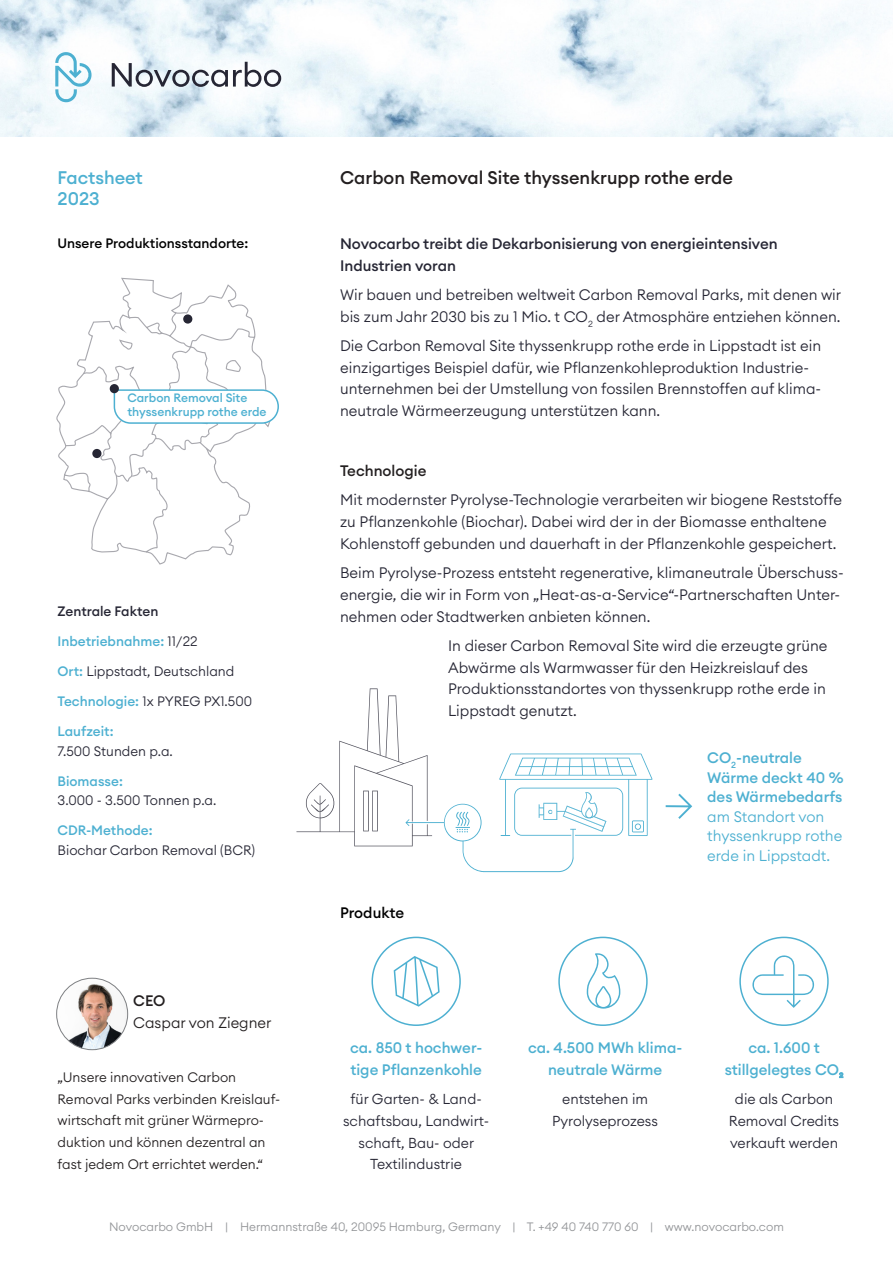
<style>
.page{position:relative;width:893px;height:1263px;background:#fff}
.page>*{position:absolute;margin:0;border:0;box-sizing:border-box;transform-origin:0 0}
.t1{font:500 18px "Euclid Circular A";color:#231f20}
.t2{font:500 18px "Euclid Circular A";color:#4db0d1}
.t3{font:300 15px/21.8px "Euclid Circular A";color:#262634}
.t4{font:500 15px/21.8px "Euclid Circular A";color:#4db0d1;text-align:center}
.t5{font:300 15px/19.5px "Euclid Circular A";color:#4db0d1}
.t6{font:500 15px "Euclid Circular A";color:#262634}
.t7{font:300 15px "Euclid Circular A";color:#231f20}
.t8{font:500 15px "Euclid Circular A";color:#231f20}
.t9{font:500 15px "Euclid Circular A";color:#000}
.t10{font:300 14.25px/21.8px "Euclid Circular A";color:#262634;text-align:center}
.t11{font:300 13.5px/21.8px "Euclid Circular A";color:#231f20}
.t12{font:300 13.5px "Euclid Circular A";color:#262634}
.t13{font:500 13.5px "Euclid Circular A";color:#4db0d1}
.t14{font:500 13.5px "Euclid Circular A";color:#000}
.t15{font:500 13.5px "Euclid Circular A";color:#262634}
.t16{font:300 12px "Euclid Circular A";color:#939598}
.t17{font:500 12px "Euclid Circular A";color:#4db0d1}
.s1{font-weight:300;color:#262634}
.s2{font-weight:500;color:#4db0d1}
.s3{font-weight:500}
</style>
<div class="page">
<svg style="left:56px;top:277px;width:207px;height:288px"></svg>
<svg style="left:65px;top:365px;width:214px;height:118px"></svg>
<div style="left:110px;top:385px;width:8px;height:7px;background:#262634;border-radius:50%"></div>
<div style="left:110px;top:384px;width:9px;height:9px;border:2px solid #262634;border-radius:50%"></div>
<div style="left:93px;top:450px;width:8px;height:7px;background:#262634;border-radius:50%"></div>
<div style="left:92px;top:449px;width:9px;height:9px;border:2px solid #262634;border-radius:50%"></div>
<div style="left:184px;top:315px;width:8px;height:8px;background:#262634;border-radius:50%"></div>
<div style="left:183px;top:314px;width:9px;height:10px;border:2px solid #262634;border-radius:50%"></div>
<img style="left:0;top:0;width:893px;height:136px">
<div style="left:371px;top:937px;width:90px;height:89px;border:2px solid #4db0d1;border-radius:50%"></div>
<svg style="left:394px;top:956px;width:46px;height:51px"></svg>
<div style="left:558px;top:937px;width:90px;height:89px;border:2px solid #4db0d1;border-radius:50%"></div>
<svg style="left:587px;top:953px;width:33px;height:56px"></svg>
<svg style="left:752px;top:955px;width:63px;height:53px"></svg>
<div style="left:739px;top:937px;width:90px;height:89px;border:2px solid #4db0d1;border-radius:50%"></div>
<img style="left:57px;top:978px;width:71px;height:72px;border-radius:36px">
<div style="left:56px;top:978px;width:72px;height:72px;border:1px solid #7e8083;border-radius:50%"></div>
<svg style="left:666px;top:794px;width:26px;height:25px"></svg>
<svg style="left:296px;top:688px;width:356px;height:184px"></svg>
<svg style="left:112px;top:62px;width:169px;height:25px"></svg>
<svg style="left:55px;top:51px;width:38px;height:51px"></svg>
<p class="t2" style="left:58px;top:166px;width:87px">Factsheet</p>
<p class="t2" style="left:58px;top:187px;width:44px">2023</p>
<p class="t14" style="left:57px;top:234px;width:192px">Unsere Produktionsstandorte:</p>
<p class="t17" style="left:127px;top:390px;width:121px">Carbon Removal Site</p>
<p class="t17" style="left:127px;top:403px;width:141px">thyssenkrupp rothe erde</p>
<p class="t15" style="left:58px;top:603px;width:102px">Zentrale Fakten</p>
<p class="t13" style="left:58px;top:633px;width:142px">Inbetriebnahme: <span class="s1">11/22</span></p>
<p class="t12" style="left:58px;top:663px;width:178px"><span class="s2">Ort:</span> Lippstadt, Deutschland</p>
<p class="t12" style="left:58px;top:693px;width:196px"><span class="s2">Technologie:</span> 1x PYREG PX1.500</p>
<p class="t13" style="left:58px;top:723px;width:57px">Laufzeit:</p>
<p class="t12" style="left:58px;top:742px;width:117px">7.500 Stunden p.a.</p>
<p class="t13" style="left:58px;top:772px;width:67px">Biomasse:</p>
<p class="t12" style="left:58px;top:792px;width:160px">3.000 - 3.500 Tonnen p.a.</p>
<p class="t13" style="left:58px;top:822px;width:97px">CDR-Methode:</p>
<p class="t12" style="left:58px;top:841px;width:199px">Biochar Carbon Removal (BCR)</p>
<p class="t8" style="left:133px;top:991px;width:34px">CEO</p>
<p class="t7" style="left:133px;top:1013px;width:140px">Caspar von Ziegner</p>
<p class="t11" style="left:58px;top:1066px;width:180px">„Unsere innovativen Carbon</p>
<p class="t11" style="left:58px;top:1088px;width:224px">Removal Parks verbinden Kreislauf&shy;wirtschaft mit grüner Wärmepro&shy;duktion und können dezentral an fast jedem Ort errichtet werden.“</p>
<p class="t1" style="left:340px;top:166px;width:394px">Carbon Removal Site thyssenkrupp rothe erde</p>
<p class="t6" style="left:340px;top:234px;width:439px">Novocarbo treibt die Dekarbonisierung von energieintensiven</p>
<p class="t6" style="left:340px;top:256px;width:117px">Industrien voran</p>
<p class="t3" style="left:340px;top:283px;width:503px">Wir bauen und betreiben weltweit Carbon Removal Parks, mit denen wir bis zum Jahr 2030 bis zu 1 Mio. t CO<sub>2</sub> der Atmosphäre entziehen können.</p>
<p class="t3" style="left:340px;top:334px;width:483px">Die Carbon Removal Site thyssenkrupp rothe erde in Lippstadt ist ein einzigartiges Beispiel dafür, wie Pflanzenkohleproduktion Industrie&shy;unternehmen bei der Umstellung von fossilen Brennstoffen auf klima&shy;neutrale Wärmeerzeugung unterstützen kann.</p>
<p class="t8" style="left:340px;top:461px;width:88px">Technologie</p>
<p class="t3" style="left:340px;top:489px;width:503px">Mit modernster Pyrolyse-Technologie verarbeiten wir biogene Reststoffe zu Pflanzenkohle (Biochar). Dabei wird der in der Biomasse enthaltene<br>Kohlenstoff gebunden und dauerhaft in der Pflanzenkohle gespeichert.</p>
<p class="t3" style="left:340px;top:562px;width:505px">Beim Pyrolyse-Prozess entsteht regenerative, klimaneutrale Überschuss&shy;energie, die wir in Form von „Heat-as-a-Service“-Partnerschaften Unter&shy;nehmen oder Stadtwerken anbieten können.</p>
<p class="t3" style="left:448px;top:634px;width:381px">In dieser Carbon Removal Site wird die erzeugte grüne</p>
<p class="t3" style="left:448px;top:656px;width:361px">Abwärme als Warmwasser für den Heizkreislauf des</p>
<p class="t3" style="left:448px;top:678px;width:379px">Produktionsstandortes von thyssenkrupp rothe erde in</p>
<p class="t3" style="left:448px;top:700px;width:130px">Lippstadt genutzt.</p>
<p class="t9" style="left:340px;top:903px;width:66px">Produkte</p>
<p class="t5" style="left:707px;top:748px;width:138px"><span class="s3">CO</span><sub>2</sub><span class="s3">-neutrale<br>Wärme deckt 40 % des Wärmebedarfs </span>am Standort von thyssenkrupp rothe erde in Lippstadt.</p>
<p class="t4" style="left:350px;top:1037px;width:134px">ca. 850 t hochwer-</p>
<p class="t4" style="left:350px;top:1058px;width:133px">tige Pflanzenkohle</p>
<p class="t10" style="left:343px;top:1088px;width:148px">für Garten- &amp; Land&shy;schaftsbau, Landwirt&shy;schaft, Bau- oder</p>
<p class="t10" style="left:370px;top:1153px;width:93px">Textilindustrie</p>
<p class="t4" style="left:528px;top:1037px;width:156px">ca. 4.500 MWh klima&shy;neutrale Wärme</p>
<p class="t10" style="left:562px;top:1088px;width:87px">entstehen im</p>
<p class="t10" style="left:552px;top:1110px;width:107px">Pyrolyseprozess</p>
<p class="t4" style="left:748px;top:1037px;width:73px">ca. 1.600 t</p>
<p class="t4" style="left:725px;top:1058px;width:120px">stillgelegtes CO<sub>2</sub></p>
<p class="t10" style="left:729px;top:1088px;width:112px">die als Carbon<br>Removal Credits verkauft werden</p>
<p class="t16" style="left:109px;top:1219px;width:676px">Novocarbo GmbH | Hermannstraße 40, 20095 Hamburg, Germany | T. +49 40 740 770 60 | www.novocarbo.com</p>
</div>
